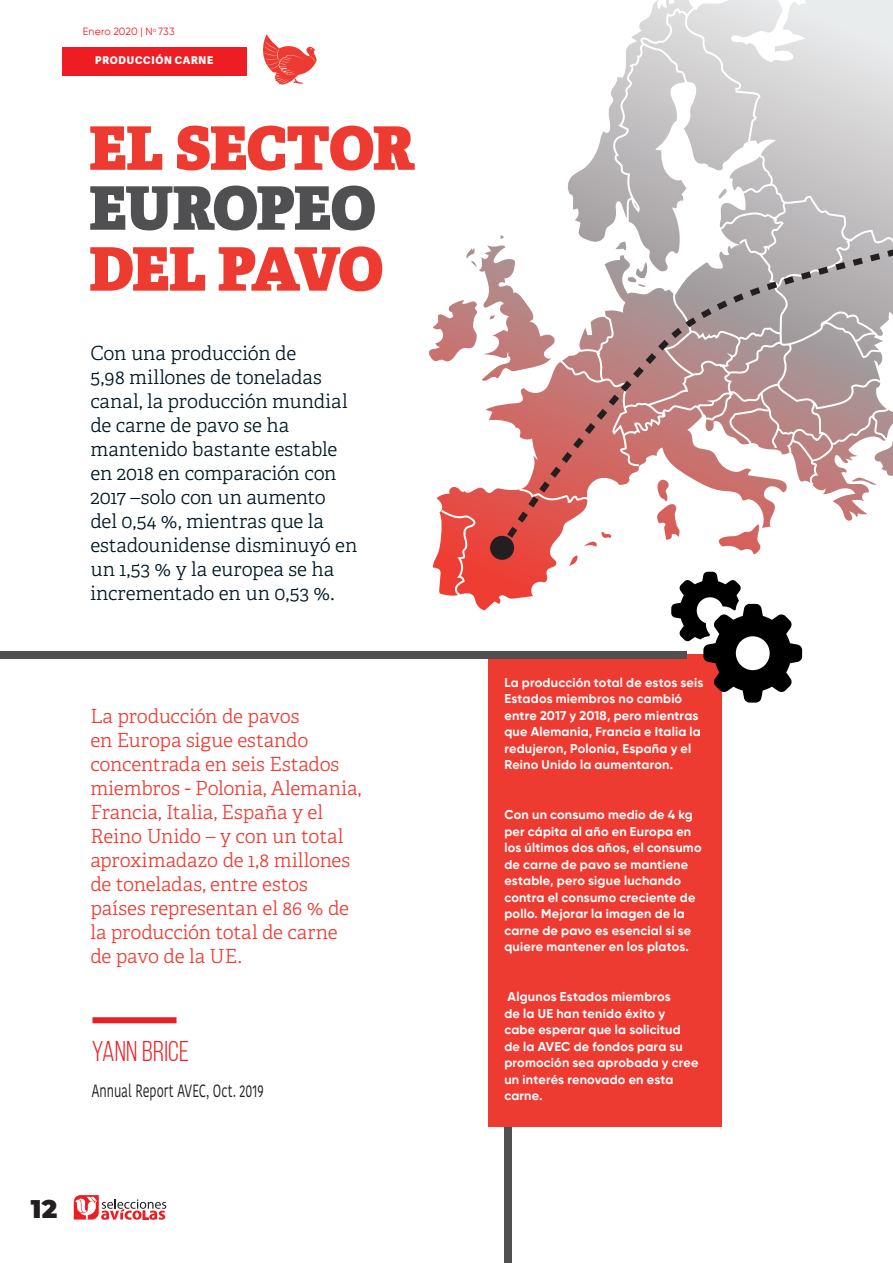
<style>
.page{position:relative;width:893px;height:1263px;background:#fff}
.page>*{position:absolute;margin:0;border:0;box-sizing:border-box;transform-origin:0 0}
.Titulo{font:800 60px "Adelle";letter-spacing:-.02em;color:#ee3b32}
.Titulo-2{font:800 60px "Adelle";letter-spacing:-.02em;color:#505052}
.t1{font:28.5px "Bebas Neue";letter-spacing:.005em;color:#ee1d23}
.t2{font:900 25.5px "Montserrat";color:#231f20}
.Entradilla{font:300 19.5px/24px "Adelle";letter-spacing:-.005em;color:#ee3b32}
.Entradilla-2{font:300 19.5px/24px "Adelle";letter-spacing:-.005em;color:#011622}
.t3{font:17.7px "Kohinoor Devanagari";letter-spacing:-.005em;color:#231f20;scale:.72 1}
.Texto_básico{font:700 12.75px/16.5px "Gilroy";letter-spacing:.015em;color:#fff}
.t4{font:800 10.5px "Adelle Sans";letter-spacing:.07em;color:#fff}
.t5{font:10.5px "Gilroy";letter-spacing:.01em;color:#ee1d23}
</style>
<div class="page">
<svg style="left:74px;top:1195px;width:92px;height:25px"></svg>
<svg style="left:263px;top:34px;width:54px;height:51px"></svg>
<div style="left:62px;top:47px;width:185px;height:28px;background:#ee1d23"></div>
<div style="left:504px;top:664px;width:8px;height:599px;background:#505052"></div>
<div style="left:488px;top:654px;width:234px;height:473px;background:#ee3b32"></div>
<div style="left:92px;top:1017px;width:85px;height:6px;background:#ee1d23"></div>
<div style="left:0;top:651px;width:686px;height:7px;background:#505052"></div>
<svg style="left:428px;top:0;width:465px;height:703px"></svg>
<p class="t5" style="left:83px;top:25px;width:93px">Enero 2020 | N<sup>o</sup> 733</p>
<p class="t4" style="left:95px;top:54px;width:120px">PRODUCCIÓN CARNE</p>
<p class="Titulo" style="left:89px;top:109px;width:327px">EL SECTOR</p>
<p class="Titulo-2" style="left:89px;top:169px;width:288px">EUROPEO</p>
<p class="Titulo" style="left:89px;top:230px;width:295px">DEL PAVO</p>
<p class="Entradilla-2" style="left:90px;top:341px;width:268px">Con una producción de<br>5,98 millones de toneladas canal, la producción mundial de carne de pavo se ha mantenido bastante estable en 2018 en comparación con<br>2017 –solo con un aumento del 0,54 %, mientras que la estadounidense disminuyó en un 1,53 % y la europea se ha incrementado en un 0,53 %.</p>
<p class="Entradilla" style="left:90px;top:704px;width:272px">La producción de pavos<br>en Europa sigue estando concentrada en seis Estados miembros - Polonia, Alemania,<br>Francia, Italia, España y el<br>Reino Unido – y con un total aproximadazo de 1,8 millones de toneladas, entre estos países representan el 86 % de la producción total de carne de pavo de la UE.</p>
<p class="t1" style="left:92px;top:1036px;width:99px">YANN BRICE</p>
<p class="t3" style="left:92px;top:1080px;width:240px">Annual Report AVEC, Oct. 2019</p>
<h3 class="t2" style="left:31px;top:1189px;width:28px">12</h3>
<p class="Texto_básico" style="left:504px;top:674px;width:200px">La producción total de estos seis<br>Estados miembros no cambió entre 2017 y 2018, pero mientras que Alemania, Francia e Italia la redujeron, Polonia, España y el<br>Reino Unido la aumentaron.</p>
<p class="Texto_básico" style="left:504px;top:806px;width:199px">Con un consumo medio de 4 kg per cápita al año en Europa en los últimos dos años, el consumo de carne de pavo se mantiene estable, pero sigue luchando contra el consumo creciente de pollo. Mejorar la imagen de la carne de pavo es esencial si se quiere mantener en los platos.</p>
<p class="Texto_básico" style="left:504px;top:988px;width:196px">Algunos Estados miembros<br>de la UE han tenido éxito y cabe esperar que la solicitud de la AVEC de fondos para su promoción sea aprobada y cree un interés renovado en esta carne.</p>
</div>
